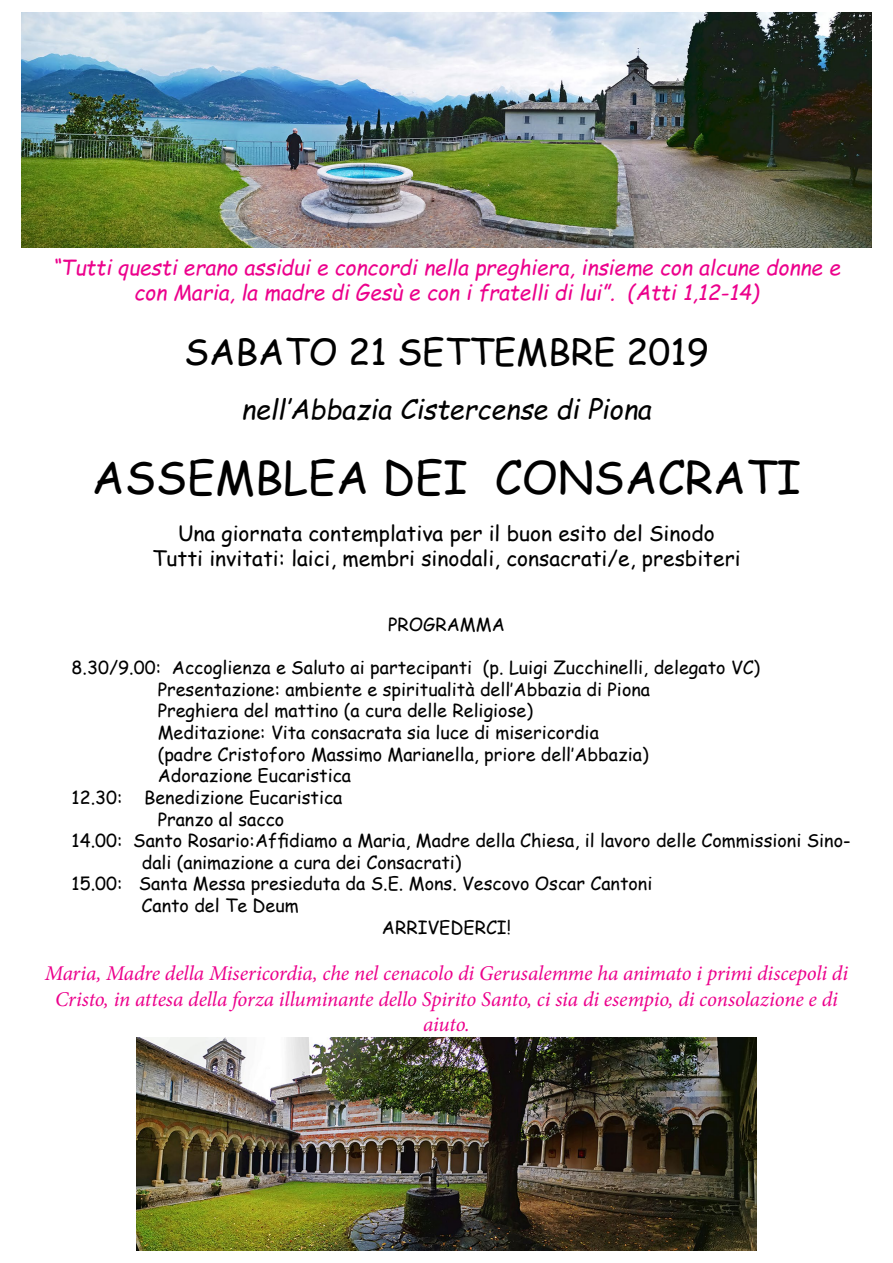
<style>
.page{position:relative;width:893px;height:1263px;background:#fff}
.page>*{position:absolute;margin:0;border:0;box-sizing:border-box;transform-origin:0 0}
.t1{font:45px "Comic Sans MS";color:#000}
.t2{font:36px "Comic Sans MS";color:#000}
.t3{font:italic 27px "Comic Sans MS";color:#000}
.t4{font:italic 21px/25.2px "Minion Pro";letter-spacing:-.01em;color:#ec008c;text-align:center}
.t5{font:italic 21px/25.2px "Comic Sans MS";color:#ec008c;text-align:center}
.t6{font:21px/25.2px "Comic Sans MS";color:#000;text-align:center}
.t7{font:18px "Comic Sans MS";color:#000}
</style>
<div class="page">
<img style="left:21px;top:13px;width:851px;height:234px">
<img style="left:137px;top:1037px;width:619px;height:213px">
<p class="t5" style="left:52px;top:254px;width:789px">“Tutti questi erano assidui e concordi nella preghiera, insieme con alcune donne e con Maria, la madre di Gesù e con i fratelli di lui”. (Atti 1,12-14)</p>
<h2 class="t2" style="left:184px;top:325px;width:526px">SABATO 21 SETTEMBRE 2019</h2>
<h3 class="t3" style="left:242px;top:389px;width:411px">nell’Abbazia Cistercense di Piona</h3>
<h1 class="t1" style="left:92px;top:445px;width:711px">ASSEMBLEA DEI CONSACRATI</h1>
<p class="t6" style="left:152px;top:520px;width:590px">Una giornata contemplativa per il buon esito del Sinodo<br>Tutti invitati: laici, membri sinodali, consacrati/e, presbiteri</p>
<p class="t7" style="left:388px;top:611px;width:118px">PROGRAMMA</p>
<p class="t7" style="left:72px;top:654px;width:690px">8.30/9.00: Accoglienza e Saluto ai partecipanti (p. Luigi Zucchinelli, delegato VC)</p>
<p class="t7" style="left:158px;top:676px;width:494px">Presentazione: ambiente e spiritualità dell’Abbazia di Piona</p>
<p class="t7" style="left:158px;top:698px;width:377px">Preghiera del mattino (a cura delle Religiose)</p>
<p class="t7" style="left:158px;top:719px;width:443px">Meditazione: Vita consacrata sia luce di misericordia</p>
<p class="t7" style="left:158px;top:741px;width:492px">(padre Cristoforo Massimo Marianella, priore dell’Abbazia)</p>
<p class="t7" style="left:158px;top:762px;width:195px">Adorazione Eucaristica</p>
<p class="t7" style="left:72px;top:784px;width:272px">12.30: Benedizione Eucaristica</p>
<p class="t7" style="left:158px;top:806px;width:128px">Pranzo al sacco</p>
<p class="t7" style="left:72px;top:827px;width:781px">14.00: Santo Rosario:Affidiamo a Maria, Madre della Chiesa, il lavoro delle Commissioni Sino-</p>
<p class="t7" style="left:142px;top:849px;width:321px">dali (animazione a cura dei Consacrati)</p>
<p class="t7" style="left:72px;top:870px;width:582px">15.00: Santa Messa presieduta da S.E. Mons. Vescovo Oscar Cantoni</p>
<p class="t7" style="left:142px;top:892px;width:159px">Canto del Te Deum</p>
<p class="t7" style="left:382px;top:914px;width:131px">ARRIVEDERCI!</p>
<p class="t4" style="left:45px;top:961px;width:805px">Maria, Madre della Misericordia, che nel cenacolo di Gerusalemme ha animato i primi discepoli di<br>Cristo, in attesa della forza illuminante dello Spirito Santo, ci sia di esempio, di consolazione e di aiuto.</p>
</div>
